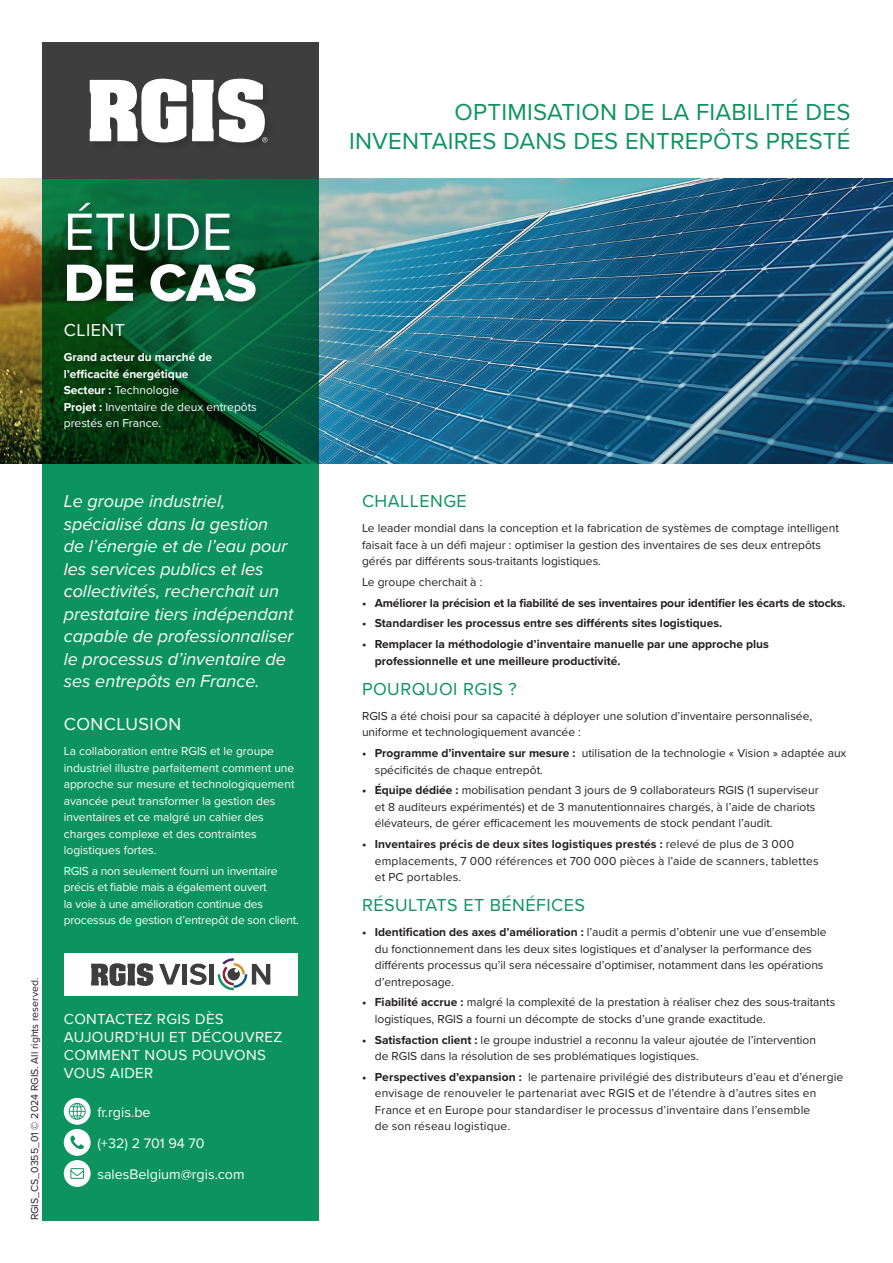
<style>
.page{position:relative;width:893px;height:1263px;background:#fff}
.page>*{position:absolute;margin:0;border:0;box-sizing:border-box;transform-origin:0 0}
.t1{font:54.3px "Proxima Nova";color:#fff}
.t2{font:54.3px "Proxima Nova Extrabld";color:#fff}
.t3{font:24px/28.8px "Proxima Nova";letter-spacing:.01em;color:#0d935f;text-align:right}
.t4{font:italic 18px/22.5px "Proxima Nova";color:#fff}
.t5{font:18px "Proxima Nova";letter-spacing:.025em;color:#0d935f}
.t6{font:18px "Proxima Nova";letter-spacing:.025em;color:#fff}
.t7{font:15.15px/18.1px "Proxima Nova";letter-spacing:.025em;color:#fff}
.t8{font:14.25px "Proxima Nova";color:#fff}
.t9{font:12px/16.5px "Proxima Nova";color:#231f20}
.t10{font:12px/16.5px "Proxima Nova";color:#fff}
.t11{font:700 12px/16.5px "Proxima Nova";color:#231f20}
.t12{font:700 12px/16.5px "Proxima Nova";color:#fff}
.t13{font:10.5px "Proxima Nova";color:#231f20}
.s1{font-weight:400}
.s2{font-weight:700}
</style>
<div class="page">
<img style="left:0;top:179px;width:893px;height:284px">
<svg style="left:43px;top:179px;width:276px;height:1041px;background:#0b8453"></svg>
<div style="left:67px;top:203px;width:197px;height:107px;background:#231f20;opacity:.25"></div>
<div style="left:43px;top:43px;width:276px;height:136px;background:#3e3e3f"></div>
<svg style="left:192px;top:79px;width:75px;height:63px"></svg>
<svg style="left:90px;top:79px;width:96px;height:63px"></svg>
<div style="left:64px;top:953px;width:234px;height:42px;background:#fff"></div>
<svg style="left:91px;top:963px;width:62px;height:23px"></svg>
<svg style="left:159px;top:964px;width:22px;height:20px"></svg>
<div style="left:182px;top:964px;width:5px;height:20px;background:#3e3e3f"></div>
<svg style="left:190px;top:963px;width:17px;height:22px"></svg>
<div style="left:209px;top:964px;width:5px;height:20px;background:#3e3e3f"></div>
<svg style="left:218px;top:958px;width:52px;height:32px"></svg>
<div style="left:64px;top:1160px;width:27px;height:27px;background:#fff;border-radius:50%"></div>
<svg style="left:70px;top:1168px;width:14px;height:11px"></svg>
<div style="left:64px;top:1129px;width:27px;height:27px;background:#fff;border-radius:50%"></div>
<svg style="left:70px;top:1136px;width:14px;height:13px"></svg>
<div style="left:64px;top:1098px;width:27px;height:27px;background:#fff;border-radius:50%"></div>
<svg style="left:69px;top:1103px;width:17px;height:17px"></svg>
<h1 class="t1" style="left:64px;top:191px;width:170px">ÉTUDE</h1>
<h1 class="t2" style="left:64px;top:242px;width:194px">DE CAS</h1>
<h3 class="t6" style="left:64px;top:317px;width:63px">CLIENT</h3>
<p class="t12" style="left:64px;top:349px;width:195px">Grand acteur du marché de l’efficacité énergétique<br>Secteur : <span class="s1">Technologie<br></span>Projet : <span class="s1">Inventaire de deux entrepôts prestés en France.</span></p>
<p class="t13" style="left:27px;top:1220px;width:244px;rotate:-90deg">RGIS_CS_0355_01 © 2024 RGIS. All rights reserved.</p>
<p class="t4" style="left:64px;top:489px;width:231px">Le groupe industriel, spécialisé dans la gestion<br>de l’énergie et de l’eau pour les services publics et les collectivités, recherchait un prestataire tiers indépendant capable de professionnaliser le processus d’inventaire de ses entrepôts en France.</p>
<h3 class="t6" style="left:64px;top:711px;width:119px">CONCLUSION</h3>
<p class="t10" style="left:64px;top:742px;width:232px">La collaboration entre RGIS et le groupe industriel illustre parfaitement comment une approche sur mesure et technologiquement avancée peut transformer la gestion des inventaires et ce malgré un cahier des charges complexe et des contraintes logistiques fortes.</p>
<p class="t10" style="left:64px;top:862px;width:237px">RGIS a non seulement fourni un inventaire précis et fiable mais a également ouvert<br>la voie à une amélioration continue des processus de gestion d’entrepôt de son client.</p>
<p class="t7" style="left:64px;top:1009px;width:220px">CONTACTEZ RGIS DÈS<br>AUJOURD’HUI ET DÉCOUVREZ<br>COMMENT NOUS POUVONS<br>VOUS AIDER</p>
<p class="t8" style="left:97px;top:1101px;width:55px">fr.rgis.be</p>
<p class="t8" style="left:97px;top:1133px;width:109px">(+32) 2 701 94 70</p>
<p class="t8" style="left:97px;top:1164px;width:149px">salesBelgium@rgis.com</p>
<h2 class="t3" style="left:349px;top:97px;width:503px">OPTIMISATION DE LA FIABILITÉ DES<br>INVENTAIRES DANS DES ENTREPÔTS PRESTÉ</h2>
<h3 class="t5" style="left:362px;top:488px;width:106px">CHALLENGE</h3>
<p class="t9" style="left:362px;top:519px;width:478px">Le leader mondial dans la conception et la fabrication de systèmes de comptage intelligent faisait face à un défi majeur : optimiser la gestion des inventaires de ses deux entrepôts gérés par différents sous-traitants logistiques.</p>
<p class="t9" style="left:362px;top:573px;width:122px">Le groupe cherchait à :</p>
<p class="t11" style="left:362px;top:594px;width:485px">• Améliorer la précision et la fiabilité de ses inventaires pour identifier les écarts de stocks.</p>
<p class="t11" style="left:362px;top:615px;width:362px">• Standardiser les processus entre ses différents sites logistiques.</p>
<p class="t11" style="left:375px;top:636px;width:395px;text-indent:-13px">• Remplacer la méthodologie d’inventaire manuelle par une approche plus professionnelle et une meilleure productivité.</p>
<h3 class="t5" style="left:362px;top:675px;width:156px">POURQUOI RGIS ?</h3>
<p class="t9" style="left:362px;top:707px;width:452px">RGIS a été choisi pour sa capacité à déployer une solution d’inventaire personnalisée, uniforme et technologiquement avancée :</p>
<p class="t9" style="left:375px;top:744px;width:473px;text-indent:-13px"><span class="s2">• Programme d’inventaire sur mesure :</span> utilisation de la technologie « Vision » adaptée aux spécificités de chaque entrepôt.</p>
<p class="t9" style="left:375px;top:781px;width:445px;text-indent:-13px"><span class="s2">• Équipe dédiée :</span> mobilisation pendant 3 jours de 9 collaborateurs RGIS (1 superviseur et 8 auditeurs expérimentés) et de 3 manutentionnaires chargés, à l’aide de chariots élévateurs, de gérer efficacement les mouvements de stock pendant l’audit.</p>
<p class="t9" style="left:375px;top:835px;width:445px;text-indent:-13px"><span class="s2">• Inventaires précis de deux sites logistiques prestés :</span> relevé de plus de 3 000 emplacements, 7 000 références et 700 000 pièces à l’aide de scanners, tablettes et PC portables.</p>
<h3 class="t5" style="left:362px;top:892px;width:225px">RÉSULTATS ET BÉNÉFICES</h3>
<p class="t9" style="left:375px;top:923px;width:453px;text-indent:-13px"><span class="s2">• Identification des axes d’amélioration :</span> l’audit a permis d’obtenir une vue d’ensemble du fonctionnement dans les deux sites logistiques et d’analyser la performance des différents processus qu’il sera nécessaire d’optimiser, notamment dans les opérations d’entreposage.</p>
<p class="t9" style="left:375px;top:994px;width:462px;text-indent:-13px"><span class="s2">• Fiabilité accrue :</span> malgré la complexité de la prestation à réaliser chez des sous-traitants logistiques, RGIS a fourni un décompte de stocks d’une grande exactitude.</p>
<p class="t9" style="left:375px;top:1031px;width:443px;text-indent:-13px"><span class="s2">• Satisfaction client :</span> le groupe industriel a reconnu la valeur ajoutée de l’intervention de RGIS dans la résolution de ses problématiques logistiques.</p>
<p class="t9" style="left:375px;top:1068px;width:470px;text-indent:-13px"><span class="s2">• Perspectives d’expansion :</span> le partenaire privilégié des distributeurs d’eau et d’énergie envisage de renouveler le partenariat avec RGIS et de l’étendre à d’autres sites en France et en Europe pour standardiser le processus d’inventaire dans l’ensemble<br>de son réseau logistique.</p>
</div>
